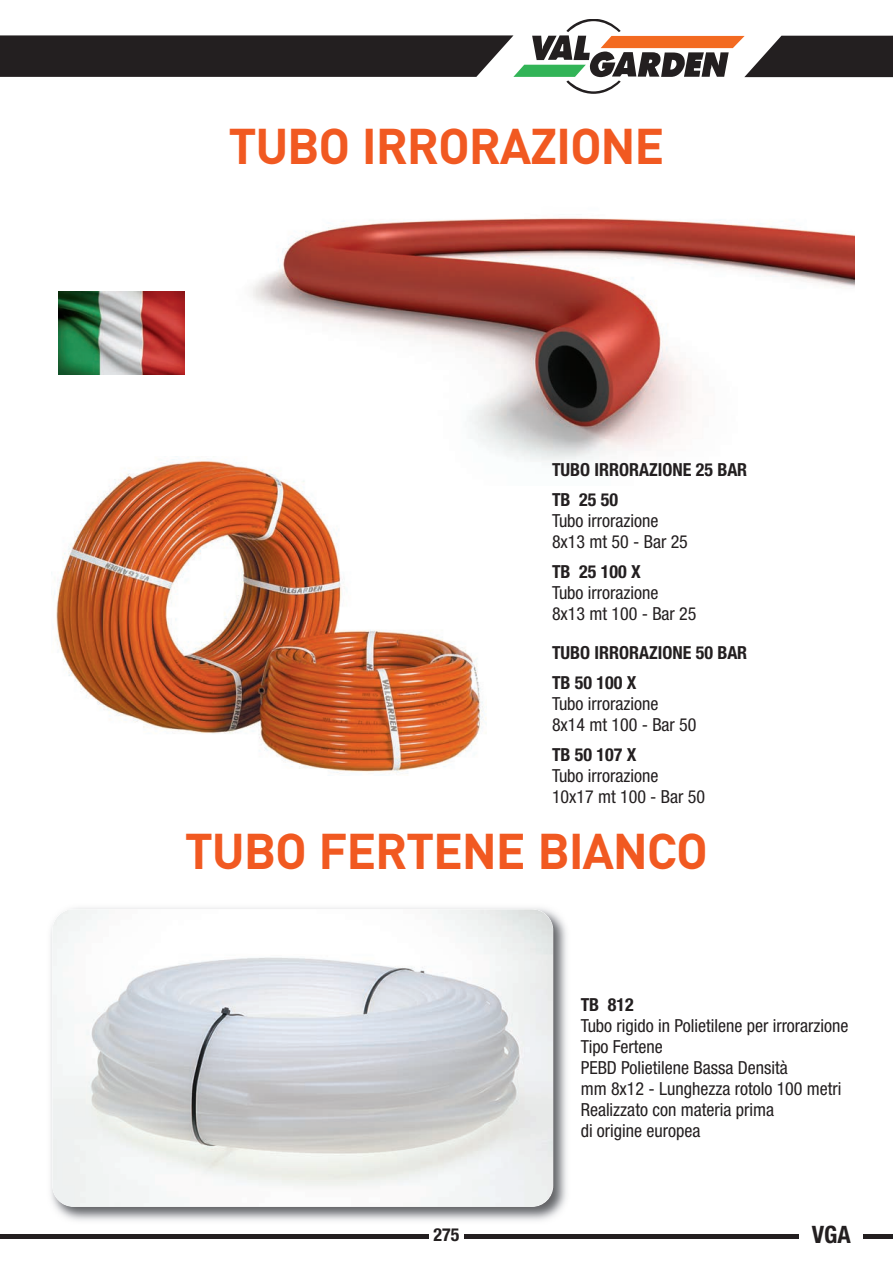
<style>
.page{position:relative;width:893px;height:1263px;background:#fff}
.page>*{position:absolute;margin:0;border:0;box-sizing:border-box;transform-origin:0 0}
.t1{font:700 49.5px "DIN";letter-spacing:-.025em;color:#f15921}
.t2{font:700 condensed 24px "Helvetica Neue";color:#231f20}
.t3{font:condensed 18px/21px "Helvetica Neue";color:#231f20}
.t4{font:700 condensed 18px/30px "Helvetica Neue";color:#231f20}
</style>
<div class="page">
<hr style="left:0;top:1234px;width:893px;height:4px;background:#231f20">
<svg style="left:0;top:19px;width:893px;height:75px"></svg>
<div style="left:429px;top:1226px;width:34px;height:29px;background:#fff"></div>
<div style="left:799px;top:1226px;width:64px;height:22px;background:#fff"></div>
<img style="left:252px;top:218px;width:603px;height:243px">
<svg style="left:176px;top:414px;width:323px;height:47px"></svg>
<img style="left:51px;top:457px;width:436px;height:316px">
<img style="left:50px;top:908px;width:517px;height:313px">
<img style="left:52px;top:909px;width:501px;height:298px;border-radius:21px">
<img style="left:59px;top:291px;width:125px;height:84px">
<h1 class="t1" style="left:228px;top:118px;width:438px">TUBO IRRORAZIONE</h1>
<p class="t4" style="left:552px;top:456px;width:197px">TUBO IRRORAZIONE 25 BAR<br>TB 25 50</p>
<p class="t3" style="left:552px;top:511px;width:137px">Tubo irrorazione<br>8x13 mt 50 - Bar 25</p>
<p class="t4" style="left:552px;top:558px;width:90px">TB 25 100 X</p>
<p class="t3" style="left:552px;top:583px;width:146px">Tubo irrorazione<br>8x13 mt 100 - Bar 25</p>
<p class="t4" style="left:552px;top:639px;width:197px">TUBO IRRORAZIONE 50 BAR<br>TB 50 100 X</p>
<p class="t3" style="left:552px;top:694px;width:146px">Tubo irrorazione<br>8x14 mt 100 - Bar 50</p>
<p class="t4" style="left:552px;top:741px;width:86px">TB 50 107 X</p>
<p class="t3" style="left:552px;top:766px;width:155px">Tubo irrorazione<br>10x17 mt 100 - Bar 50</p>
<h1 class="t1" style="left:185px;top:822px;width:525px">TUBO FERTENE BIANCO</h1>
<p class="t4" style="left:581px;top:991px;width:55px">TB 812</p>
<p class="t3" style="left:581px;top:1017px;width:269px">Tubo rigido in Polietilene per irrorarzione<br>Tipo Fertene<br>PEBD Polietilene Bassa Densità<br>mm 8x12 - Lunghezza rotolo 100 metri<br>Realizzato con materia prima<br>di origine europea</p>
<p class="t4" style="left:434px;top:1221px;width:27px">275</p>
<h2 class="t2" style="left:812px;top:1226px;width:41px">VGA</h2>
</div>
